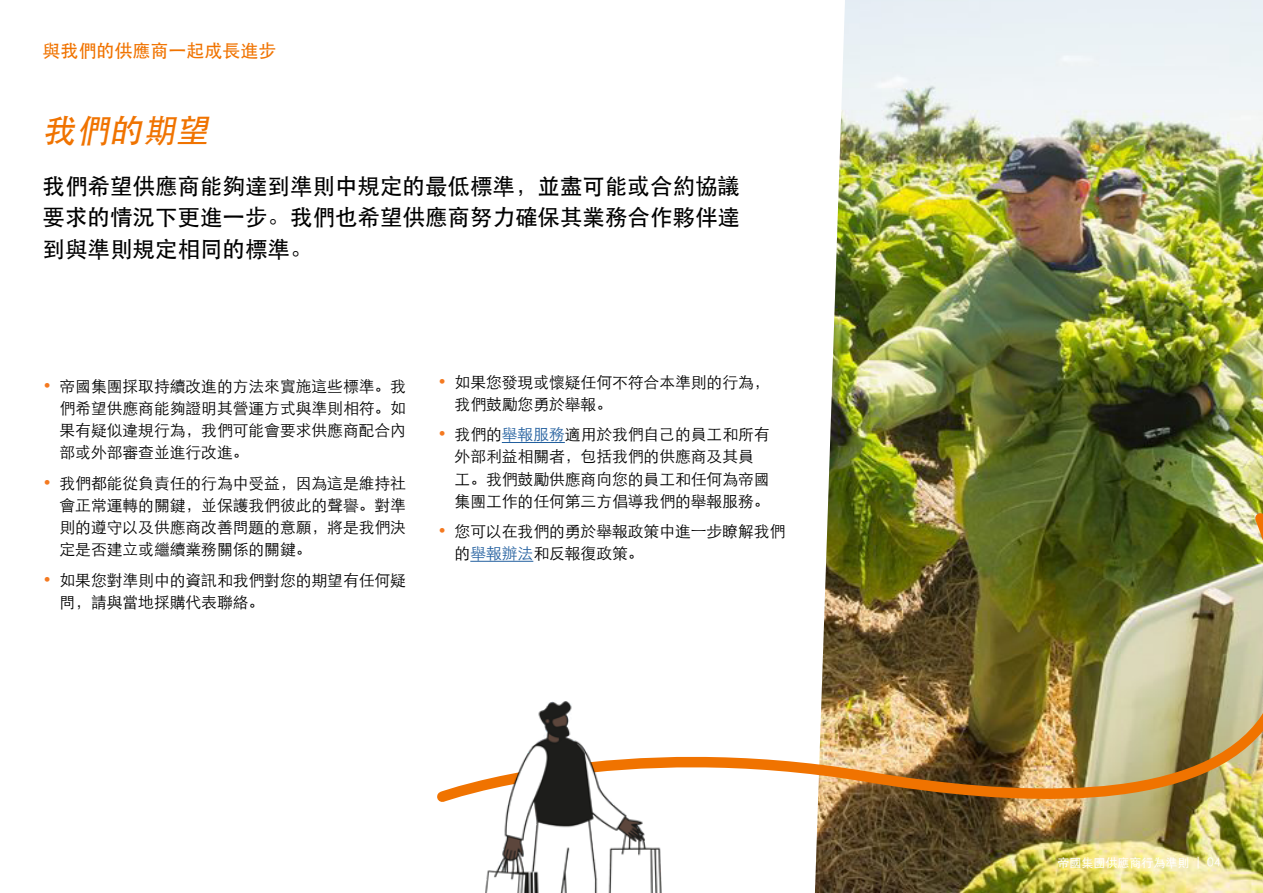
<style>
.page{position:relative;width:1263px;height:893px;background:#fff}
.page>*{position:absolute;margin:0;border:0;box-sizing:border-box;transform-origin:0 0}
.t1{font:italic 500 33px "ST Heiti SC";color:#f07300}
.t2{font:500 22.5px/31.5px "ST Heiti SC";color:#000;text-align:justify}
.t3{font:500 18px "ST Heiti SC";color:#f07300}
.t4{font:300 15.75px/22px "ST Heiti SC";color:#000}
.t5{font:500 12px "ST Heiti SC";color:#fff}
.s1{color:#f47920}
.s2{color:#215e9e}
.s3{font-weight:300}
</style>
<div class="page">
<img style="left:815px;top:0;width:448px;height:893px">
<hr style="left:502px;top:442px;width:63px;height:1px;background:#215e9e">
<img style="left:437px;top:505px;width:826px;height:298px">
<img style="left:483px;top:701px;width:180px;height:192px">
<p class="t3" style="left:43px;top:41px;width:235px">與我們的供應商一起成長進步</p>
<h1 class="t1" style="left:43px;top:112px;width:174px">我們的期望</h1>
<h2 class="t2" style="left:43px;top:170px;width:699px">我們希望供應商能夠達到準則中規定的最低標準，並盡可能或合約協議要求的情況下更進一步。我們也希望供應商努力確保其業務合作夥伴達到與準則規定相同的標準。</h2>
<p class="t4" style="left:60px;top:374px;width:348px;text-align:justify;text-indent:-17px"><span class="s1">•</span> 帝國集團採取持續改進的方法來實施這些標準。我們希望供應商能夠證明其營運方式與準則相符。如果有疑似違規行為，我們可能會要求供應商配合內部或外部審查並進行改進。</p>
<p class="t4" style="left:60px;top:470px;width:348px;text-align:justify;text-indent:-17px"><span class="s1">•</span> 我們都能從負責任的行為中受益，因為這是維持社會正常運轉的關鍵，並保護我們彼此的聲譽。對準則的遵守以及供應商改善問題的意願，將是我們決定是否建立或繼續業務關係的關鍵。</p>
<p class="t4" style="left:60px;top:567px;width:348px;text-indent:-17px"><span class="s1">•</span> 如果您對準則中的資訊和我們對您的期望有任何疑問，請與當地採購代表聯絡。</p>
<p class="t4" style="left:455px;top:369px;width:316px;text-indent:-17px"><span class="s1">•</span> 如果您發現或懷疑任何不符合本準則的行為，我們鼓勵您勇於舉報。</p>
<p class="t4" style="left:455px;top:422px;width:316px;text-indent:-17px"><span class="s1">•</span> 我們的<span class="s2">舉報服務</span>適用於我們自己的員工和所有外部利益相關者，包括我們的供應商及其員工。我們鼓勵供應商向您的員工和任何為帝國集團工作的任何第三方倡導我們的舉報服務。</p>
<p class="t4" style="left:455px;top:519px;width:332px;text-indent:-17px"><span class="s1">•</span> 您可以在我們的勇於舉報政策中進一步瞭解我們的<span class="s2">舉報辦法</span>和反報復政策。</p>
<p class="t5" style="left:1057px;top:856px;width:165px">帝國集團供應商行為準則 <span class="s3">| 04</span></p>
</div>
